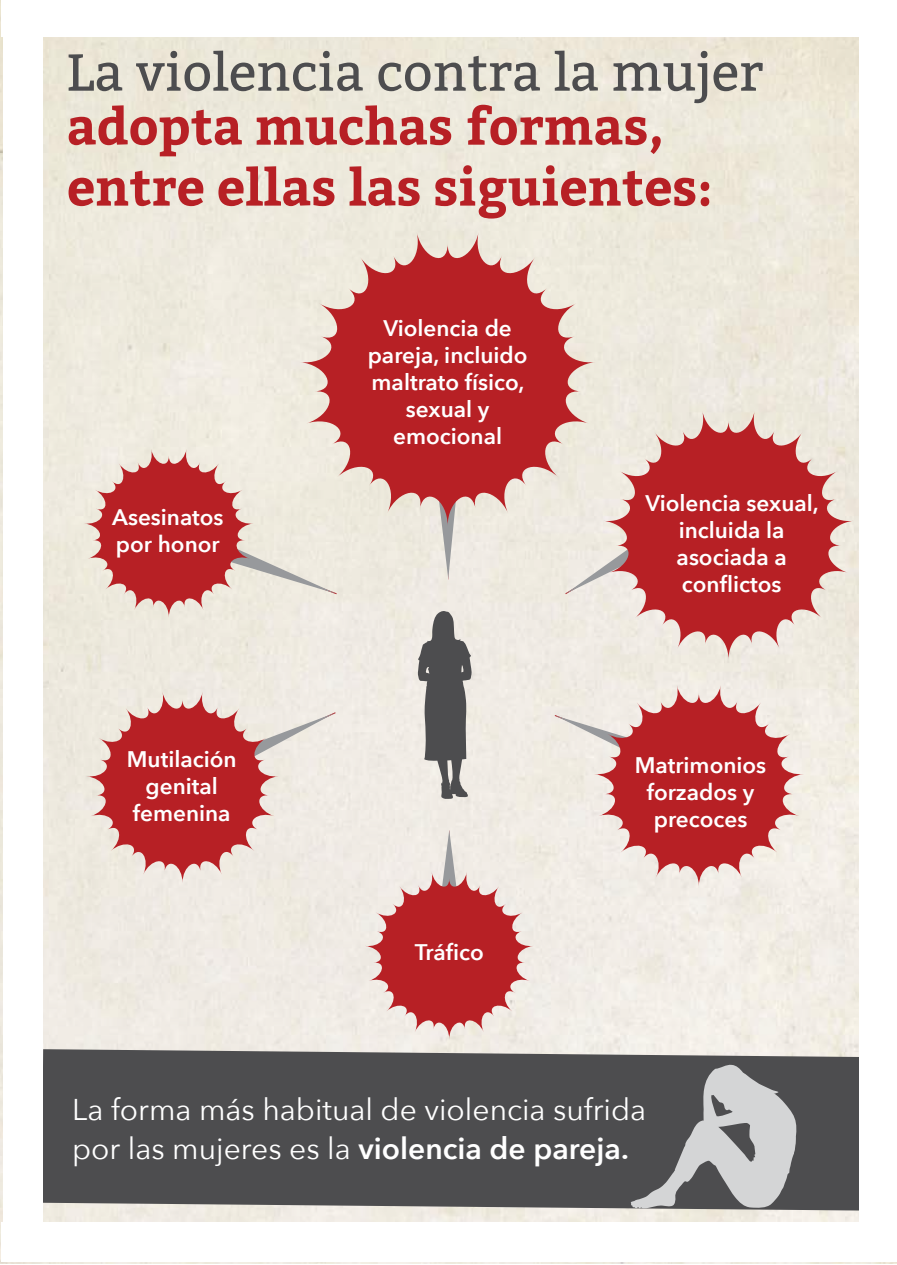
<style>
.page{position:relative;width:897px;height:1265px;background:#fff}
.page>*{position:absolute;margin:0;border:0;box-sizing:border-box;transform-origin:0 0}
.t1{font:52.05px "Bitter";color:#4d4d4f}
.t2{font:700 50.7px/60.9px "Bitter";color:#b72025}
.t3{font:30px/38.8px "Avenir Next";color:#fff}
.t4{font:600 22.5px/27px "Avenir Next";color:#fff;text-align:center}
.s1{font-weight:600}
</style>
<div class="page">
<div style="left:43px;top:1049px;width:816px;height:161px;background:#4d4d4f"></div>
<svg style="left:436px;top:526px;width:21px;height:53px"></svg>
<svg style="left:565px;top:519px;width:38px;height:75px;background:#e9e4dd"></svg>
<svg style="left:300px;top:232px;width:295px;height:294px;background:#cd7471"></svg>
<svg style="left:603px;top:411px;width:250px;height:249px;background:#ce7775"></svg>
<svg style="left:365px;top:830px;width:168px;height:209px;background:#d58e8c"></svg>
<svg style="left:84px;top:449px;width:252px;height:168px;background:#d79b96"></svg>
<svg style="left:86px;top:692px;width:249px;height:191px;background:#d5908e"></svg>
<svg style="left:555px;top:685px;width:248px;height:201px;background:#d48988"></svg>
<svg style="left:417px;top:611px;width:54px;height:188px;background:#888785"></svg>
<svg style="left:630px;top:1064px;width:168px;height:145px;background:#88898a"></svg>
<h1 class="t1" style="left:67px;top:42px;width:698px">La violencia contra la mujer</h1>
<h2 class="t2" style="left:67px;top:97px;width:647px">adopta muchas formas, entre ellas las siguientes:</h2>
<p class="t4" style="left:112px;top:504px;width:113px;text-align:left">Asesinatos por honor</p>
<p class="t4" style="left:368px;top:316px;width:161px">Violencia de pareja, incluido maltrato físico, sexual y emocional</p>
<p class="t4" style="left:645px;top:490px;width:175px">Violencia sexual, incluida la asociada a conflictos</p>
<p class="t4" style="left:127px;top:746px;width:111px">Mutilación genital femenina</p>
<p class="t4" style="left:634px;top:752px;width:133px">Matrimonios forzados y precoces</p>
<p class="t4" style="left:414px;top:940px;width:71px">Tráfico</p>
<h3 class="t3" style="left:72px;top:1091px;width:575px">La forma más habitual de violencia sufrida por las mujeres es la <span class="s1">violencia de pareja.</span></h3>
</div>
